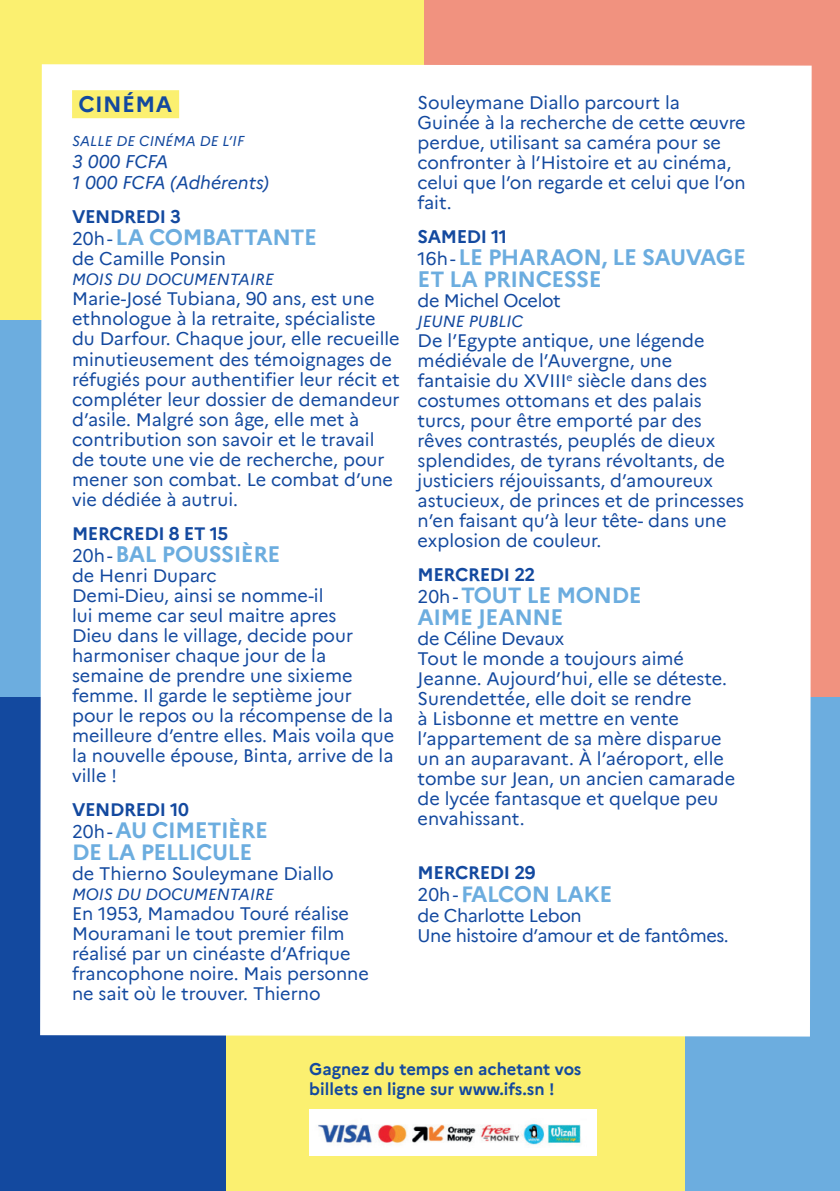
<style>
.page{position:relative;width:840px;height:1191px;background:#fff}
.page>*{position:absolute;margin:0;border:0;box-sizing:border-box;transform-origin:0 0}
.t1{font:700 22px/22px "Marianne";letter-spacing:-.02em;color:#6caddf}
.t2{font:700 22px "Marianne";letter-spacing:.02em;color:#13499f}
.t3{font:18px/20px "Marianne";color:#13499f}
.t4{font:18px/20px "Marianne";letter-spacing:-.02em;color:#13499f}
.t5{font:700 18px "Marianne";letter-spacing:-.02em;color:#13499f}
.t6{font:italic 18px/21.6px "Marianne";color:#13499f}
.t7{font:700 16.6px/19.8px "Marianne";color:#13499f}
.t8{font:italic 16px "Marianne";color:#13499f}
.t9{font:italic 14px "Marianne";letter-spacing:.01em;color:#13499f}
.s1{font-weight:400;font-size:18px;color:#13499f}
</style>
<div class="page">
<div style="left:0;top:696px;width:225px;height:495px;background:#13499f"></div>
<div style="left:226px;top:696px;width:468px;height:495px;background:#fbf070"></div>
<div style="left:684px;top:696px;width:155px;height:495px;background:#6caddf"></div>
<div style="left:0;top:320px;width:415px;height:376px;background:#6caddf"></div>
<div style="left:415px;top:0;width:424px;height:696px;background:#f1927f"></div>
<div style="left:0;top:0;width:423px;height:319px;background:#fbf070"></div>
<div style="left:40px;top:64px;width:771px;height:972px;background:#fff"></div>
<div style="left:72px;top:90px;width:107px;height:28px;background:#fbf070"></div>
<div style="left:309px;top:1109px;width:287px;height:47px;background:#fff"></div>
<img style="left:318px;top:1123px;width:263px;height:22px">
<p class="t2" style="left:78px;top:87px;width:95px">CINÉMA</p>
<p class="t9" style="left:72px;top:130px;width:173px">SALLE DE CINÉMA DE L’IF</p>
<p class="t6" style="left:72px;top:149px;width:198px">3 000 FCFA<br>1 000 FCFA (Adhérents)</p>
<p class="t5" style="left:72px;top:203px;width:110px">VENDREDI 3</p>
<p class="t1" style="left:72px;top:225px;width:246px"><span class="s1">20h -</span> LA COMBATTANTE</p>
<p class="t3" style="left:72px;top:248px;width:155px">de Camille Ponsin</p>
<p class="t8" style="left:72px;top:267px;width:203px">MOIS DU DOCUMENTAIRE</p>
<p class="t3" style="left:72px;top:288px;width:329px">Marie-José Tubiana, 90 ans, est une ethnologue à la retraite, spécialiste du Darfour. Chaque jour, elle recueille minutieusement des témoignages de réfugiés pour authentifier leur récit et compléter leur dossier de demandeur d’asile. Malgré son âge, elle met à contribution son savoir et le travail de toute une vie de recherche, pour mener son combat. Le combat d’une vie dédiée à autrui.</p>
<p class="t5" style="left:72px;top:519px;width:158px">MERCREDI 8 ET 15</p>
<p class="t1" style="left:72px;top:541px;width:210px"><span class="s1">20h -</span> BAL POUSSIÈRE</p>
<p class="t3" style="left:72px;top:564px;width:323px">de Henri Duparc<br>Demi-Dieu, ainsi se nomme-il<br>lui meme car seul maitre apres<br>Dieu dans le village, decide pour harmoniser chaque jour de la semaine de prendre une sixieme femme. Il garde le septième jour pour le repos ou la récompense de la meilleure d’entre elles. Mais voila que la nouvelle épouse, Binta, arrive de la ville !</p>
<p class="t5" style="left:72px;top:795px;width:118px">VENDREDI 10</p>
<p class="t1" style="left:72px;top:817px;width:197px"><span class="s1">20h -</span> AU CIMETIÈRE<br>DE LA PELLICULE</p>
<p class="t3" style="left:72px;top:862px;width:263px">de Thierno Souleymane Diallo</p>
<p class="t8" style="left:72px;top:881px;width:203px">MOIS DU DOCUMENTAIRE</p>
<p class="t3" style="left:72px;top:902px;width:298px">En 1953, Mamadou Touré réalise<br>Mouramani le tout premier film réalisé par un cinéaste d’Afrique francophone noire. Mais personne ne sait où le trouver. Thierno</p>
<p class="t3" style="left:417px;top:91px;width:329px">Souleymane Diallo parcourt la<br>Guinée à la recherche de cette œuvre perdue, utilisant sa caméra pour se confronter à l’Histoire et au cinéma, celui que l’on regarde et celui que l’on fait.</p>
<p class="t5" style="left:417px;top:223px;width:91px">SAMEDI 11</p>
<p class="t1" style="left:417px;top:245px;width:329px"><span class="s1">16h -</span> LE PHARAON, LE SAUVAGE<br>ET LA PRINCESSE</p>
<p class="t4" style="left:417px;top:289px;width:144px">de Michel Ocelot</p>
<p class="t8" style="left:417px;top:309px;width:107px">JEUNE PUBLIC</p>
<p class="t3" style="left:417px;top:329px;width:328px">De l’Egypte antique, une légende médiévale de l’Auvergne, une fantaisie du XVIII<sup>e</sup> siècle dans des costumes ottomans et des palais turcs, pour être emporté par des rêves contrastés, peuplés de dieux splendides, de tyrans révoltants, de justiciers réjouissants, d’amoureux astucieux, de princes et de princesses n’en faisant qu’à leur tête- dans une explosion de couleur.</p>
<p class="t5" style="left:417px;top:561px;width:119px">MERCREDI 22</p>
<p class="t1" style="left:417px;top:583px;width:225px"><span class="s1">20h -</span> TOUT LE MONDE<br>AIME JEANNE</p>
<p class="t3" style="left:417px;top:627px;width:319px">de Céline Devaux<br>Tout le monde a toujours aimé<br>Jeanne. Aujourd’hui, elle se déteste.<br>Surendettée, elle doit se rendre<br>à Lisbonne et mettre en vente l’appartement de sa mère disparue un an auparavant. À l’aéroport, elle tombe sur Jean, un ancien camarade de lycée fantasque et quelque peu envahissant.</p>
<p class="t5" style="left:417px;top:859px;width:119px">MERCREDI 29</p>
<p class="t1" style="left:417px;top:881px;width:196px"><span class="s1">20h -</span> FALCON LAKE</p>
<p class="t4" style="left:417px;top:903px;width:312px">de Charlotte Lebon<br>Une histoire d’amour et de fantômes.</p>
<p class="t7" style="left:309px;top:1058px;width:273px">Gagnez du temps en achetant vos billets en ligne sur www.ifs.sn !</p>
</div>
